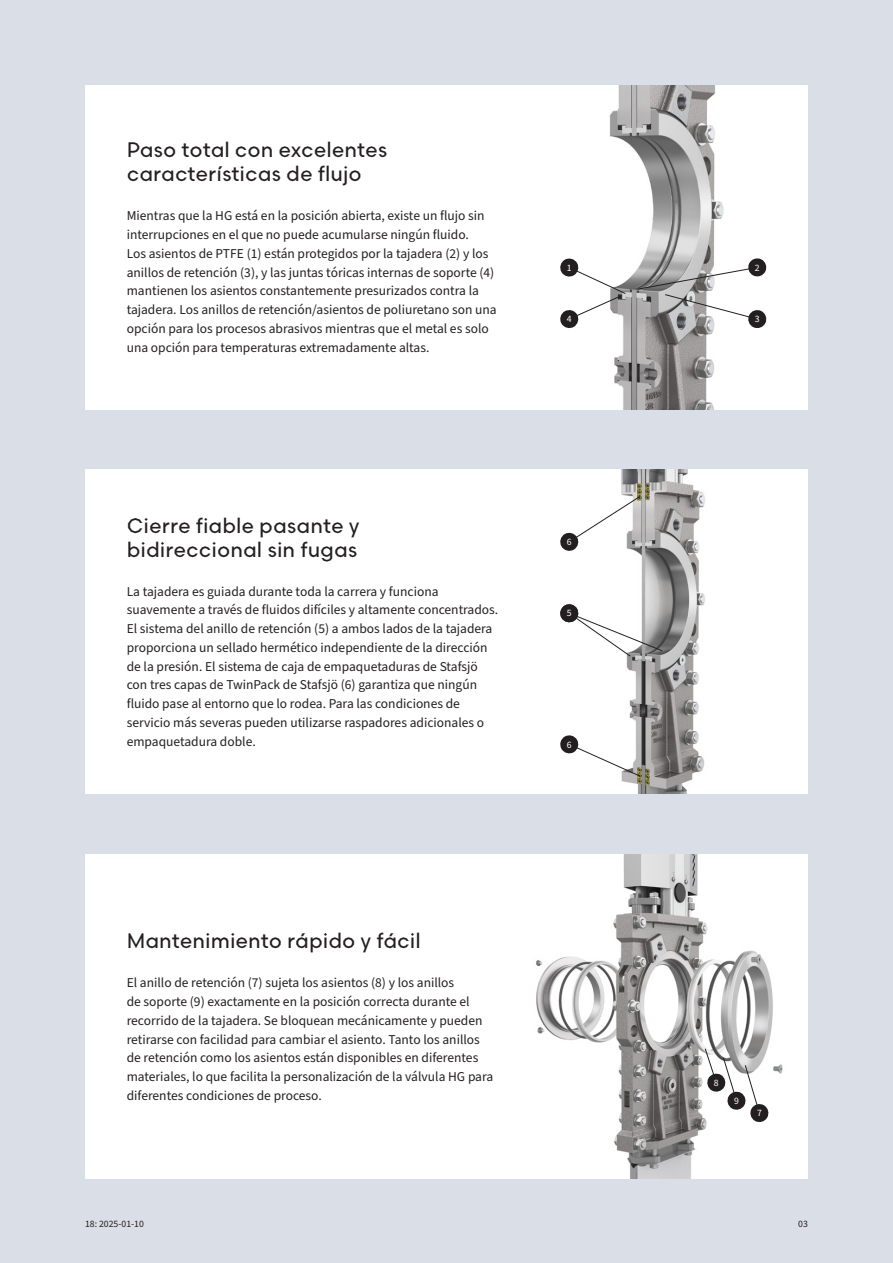
<style>
.page{position:relative;width:893px;height:1263px;background:#dadee6}
.page>*{position:absolute;margin:0;border:0;box-sizing:border-box;transform-origin:0 0}
.Heading_infobox{font:500 21px/24px "Scandia Line";color:#231f20}
.Body_infobox{font:13.5px/18.8px "Source Sans Pro";color:#231f20}
.t1{font:9.75px "Source Sans Pro";color:#231f20}
.Image_numbers{font:9.75px "Source Sans Pro";color:#fff}
</style>
<div class="page">
<div style="left:85px;top:85px;width:434px;height:324px;background:#fff"></div>
<div style="left:85px;top:470px;width:434px;height:324px;background:#fff"></div>
<div style="left:85px;top:855px;width:434px;height:324px;background:#fff"></div>
<img style="left:519px;top:470px;width:289px;height:324px">
<img style="left:519px;top:855px;width:289px;height:324px">
<img style="left:519px;top:85px;width:289px;height:324px">
<svg style="left:704px;top:1048px;width:66px;height:75px;background:#c9c8c8"></svg>
<svg style="left:637px;top:257px;width:130px;height:72px;background:#bab9b9"></svg>
<svg style="left:559px;top:257px;width:67px;height:72px;background:#d9d8d9"></svg>
<svg style="left:559px;top:495px;width:82px;height:57px;background:#e6e5e5"></svg>
<svg style="left:559px;top:603px;width:104px;height:54px;background:#d9d9d9"></svg>
<svg style="left:559px;top:734px;width:82px;height:43px;background:#e3e2e2"></svg>
<p class="Heading_infobox" style="left:127px;top:138px;width:262px">Paso total con excelentes características de flujo</p>
<p class="Body_infobox" style="left:127px;top:207px;width:371px">Mientras que la HG está en la posición abierta, existe un flujo sin interrupciones en el que no puede acumularse ningún fluido.<br>Los asientos de PTFE (1) están protegidos por la tajadera (2) y los anillos de retención (3), y las juntas tóricas internas de soporte (4) mantienen los asientos constantemente presurizados contra la tajadera. Los anillos de retención/asientos de poliuretano son una opción para los procesos abrasivos mientras que el metal es solo una opción para temperaturas extremadamente altas.</p>
<p class="Heading_infobox" style="left:127px;top:513px;width:234px">Cierre fiable pasante y bidireccional sin fugas</p>
<p class="Body_infobox" style="left:127px;top:582px;width:373px">La tajadera es guiada durante toda la carrera y funciona suavemente a través de fluidos difíciles y altamente concentrados.<br>El sistema del anillo de retención (5) a ambos lados de la tajadera proporciona un sellado hermético independiente de la dirección de la presión. El sistema de caja de empaquetaduras de Stafsjö con tres capas de TwinPack de Stafsjö (6) garantiza que ningún fluido pase al entorno que lo rodea. Para las condiciones de servicio más severas pueden utilizarse raspadores adicionales o empaquetadura doble.</p>
<p class="Image_numbers" style="left:567px;top:261px;width:6px">1</p>
<p class="Image_numbers" style="left:567px;top:312px;width:6px">4</p>
<p class="Image_numbers" style="left:567px;top:535px;width:6px">6</p>
<p class="Image_numbers" style="left:567px;top:607px;width:6px">5</p>
<p class="Image_numbers" style="left:567px;top:738px;width:6px">6</p>
<p class="Heading_infobox" style="left:127px;top:929px;width:296px">Mantenimiento rápido y fácil</p>
<p class="Body_infobox" style="left:127px;top:974px;width:368px">El anillo de retención (7) sujeta los asientos (8) y los anillos<br>de soporte (9) exactamente en la posición correcta durante el recorrido de la tajadera. Se bloquean mecánicamente y pueden retirarse con facilidad para cambiar el asiento. Tanto los anillos de retención como los asientos están disponibles en diferentes materiales, lo que facilita la personalización de la válvula HG para diferentes condiciones de proceso.</p>
<p class="Image_numbers" style="left:755px;top:261px;width:6px">2</p>
<p class="Image_numbers" style="left:755px;top:312px;width:6px">3</p>
<p class="Image_numbers" style="left:714px;top:1076px;width:6px">8</p>
<p class="Image_numbers" style="left:734px;top:1094px;width:6px">9</p>
<p class="Image_numbers" style="left:757px;top:1106px;width:6px">7</p>
<p class="t1" style="left:85px;top:1217px;width:60px">18: 2025-01-10</p>
<p class="t1" style="left:798px;top:1217px;width:11px">03</p>
</div>
